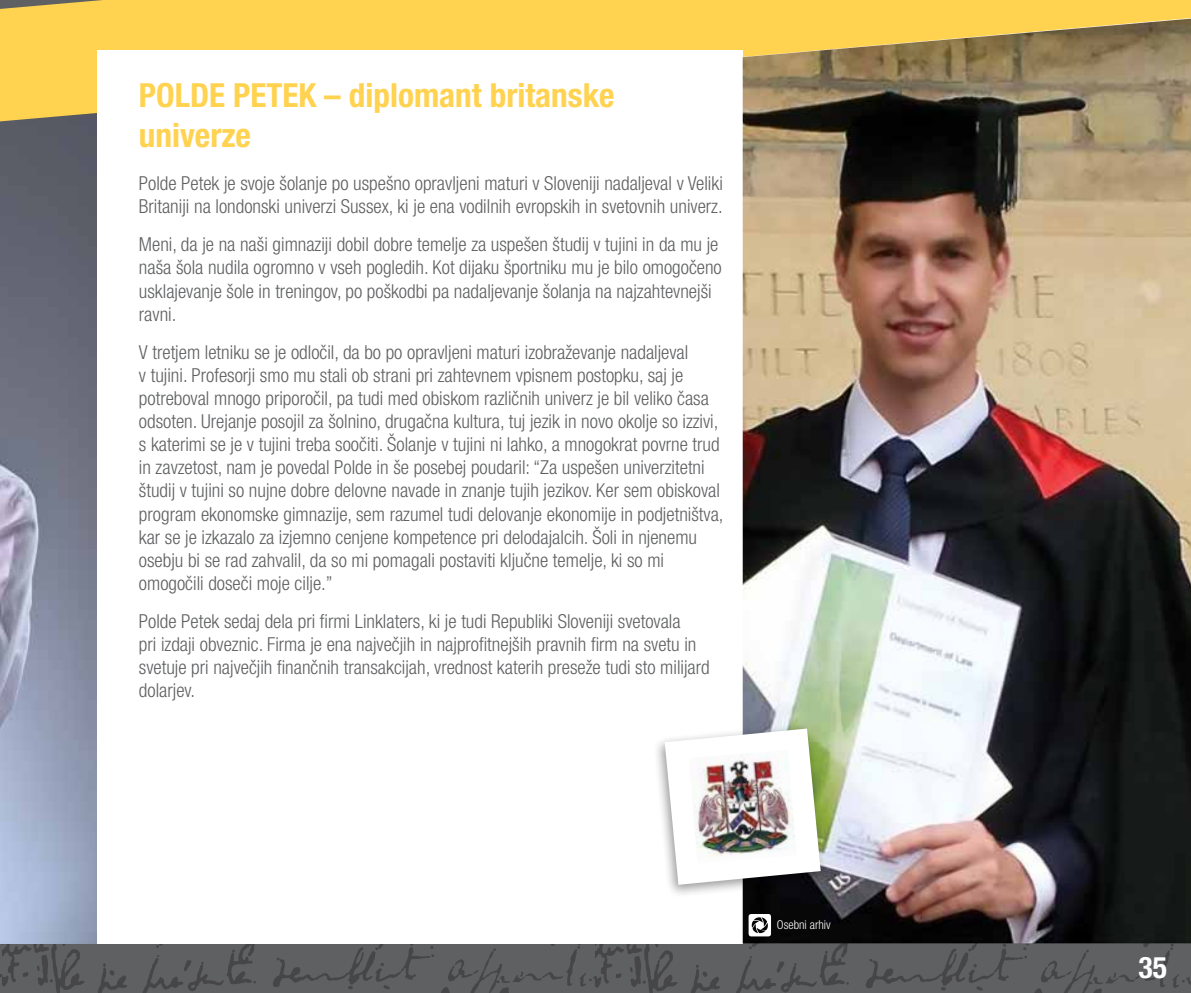
<style>
.page{position:relative;width:1191px;height:993px;background:#fff}
.page>*{position:absolute;margin:0;border:0;box-sizing:border-box;transform-origin:0 0}
.t1{font:700 condensed 33.25px/39.9px "Helvetica Neue LT Pro";color:#ffd24f}
.t2{font:700 condensed 29.75px "Helvetica Neue LT Pro";color:#fff}
.t3{font:300 condensed 19.25px/23.1px "Helvetica Neue LT Pro";color:#5f6062}
.t4{font:300 condensed 12.25px "Helvetica Neue LT Pro";color:#fff}
</style>
<div class="page">
<div style="left:0;top:943px;width:1191px;height:49px;background:#5f6062"></div>
<svg style="left:865px;top:943px;width:326px;height:49px"></svg>
<svg style="left:272px;top:943px;width:585px;height:49px"></svg>
<svg style="left:140px;top:943px;width:124px;height:49px"></svg>
<svg style="left:0;top:943px;width:127px;height:49px"></svg>
<img style="left:0;top:121px;width:97px;height:822px">
<div style="left:0;top:0;width:1191px;height:121px;background:#ffd24f"></div>
<div style="left:97px;top:50px;width:645px;height:893px;background:#fff"></div>
<img style="left:742px;top:19px;width:449px;height:924px">
<svg style="left:748px;top:913px;width:23px;height:23px"></svg>
<div style="left:652px;top:723px;width:175px;height:175px;background:#000;opacity:.4"></div>
<svg style="left:664px;top:728px;width:156px;height:156px"></svg>
<img style="left:688px;top:749px;width:108px;height:114px">
<h1 class="t1" style="left:139px;top:76px;width:477px">POLDE PETEK – diplomant britanske univerze</h1>
<p class="t3" style="left:139px;top:172px;width:585px">Polde Petek je svoje šolanje po uspešno opravljeni maturi v Sloveniji nadaljeval v Veliki<br>Britaniji na londonski univerzi Sussex, ki je ena vodilnih evropskih in svetovnih univerz.</p>
<p class="t3" style="left:139px;top:233px;width:584px">Meni, da je na naši gimnaziji dobil dobre temelje za uspešen študij v tujini in da mu je naša šola nudila ogromno v vseh pogledih. Kot dijaku športniku mu je bilo omogočeno usklajevanje šole in treningov, po poškodbi pa nadaljevanje šolanja na najzahtevnejši ravni.</p>
<p class="t3" style="left:139px;top:340px;width:586px">V tretjem letniku se je odločil, da bo po opravljeni maturi izobraževanje nadaljeval<br>v tujini. Profesorji smo mu stali ob strani pri zahtevnem vpisnem postopku, saj je potreboval mnogo priporočil, pa tudi med obiskom različnih univerz je bil veliko časa odsoten. Urejanje posojil za šolnino, drugačna kultura, tuj jezik in novo okolje so izzivi, s katerimi se je v tujini treba soočiti. Šolanje v tujini ni lahko, a mnogokrat povrne trud in zavzetost, nam je povedal Polde in še posebej poudaril: “Za uspešen univerzitetni študij v tujini so nujne dobre delovne navade in znanje tujih jezikov. Ker sem obiskoval program ekonomske gimnazije, sem razumel tudi delovanje ekonomije in podjetništva, kar se je izkazalo za izjemno cenjene kompetence pri delodajalcih. Šoli in njenemu osebju bi se rad zahvalil, da so mi pomagali postaviti ključne temelje, ki so mi omogočili doseči moje cilje.”</p>
<p class="t3" style="left:139px;top:609px;width:572px">Polde Petek sedaj dela pri firmi Linklaters, ki je tudi Republiki Sloveniji svetovala<br>pri izdaji obveznic. Firma je ena največjih in najprofitnejših pravnih firm na svetu in svetuje pri največjih finančnih transakcijah, vrednost katerih preseže tudi sto milijard dolarjev.</p>
<p class="t4" style="left:777px;top:916px;width:55px">Osebni arhiv</p>
<h2 class="t2" style="left:1138px;top:949px;width:30px">35</h2>
</div>
